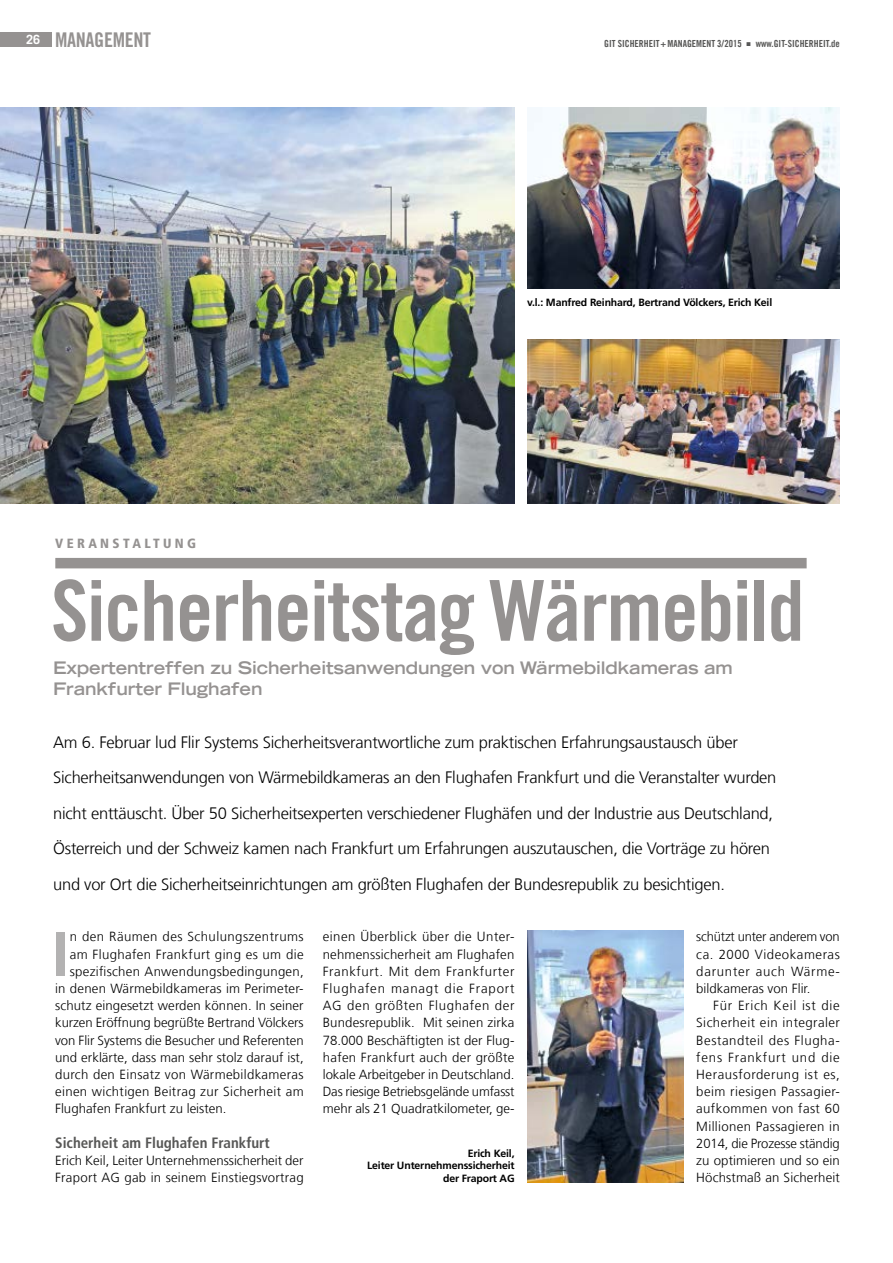
<style>
.page{position:relative;width:893px;height:1263px;background:#fff}
.page>*{position:absolute;margin:0;border:0;box-sizing:border-box;transform-origin:0 0}
.t1{font:84px "Trade Gothic LT Com Bd Cn 20";letter-spacing:-.015em;color:#959291}
.t2{font:700 expanded 60.45px "Trade Gothic LT Std";color:#b3b2b2}
.t3{font:20.25px "Trade Gothic LT Std Bd Cn 20";letter-spacing:-.015em;color:#959291}
.t4{font:700 expanded 17.25px/21px "Trade Gothic LT Std";letter-spacing:-.005em;color:#959291}
.t5{font:300 16.5px/35.5px "Frutiger LT Com";letter-spacing:-.015em;color:#000}
.t6{font:700 condensed 15px "Frutiger LT Com";color:#575756}
.t7{font:900 condensed 13.35px "Frutiger LT Com";letter-spacing:.25em;color:#959291}
.t8{font:300 13.2px/17.2px "Frutiger LT Com";letter-spacing:.01em;color:#000;text-align:justify}
.t9{font:300 13.2px "Frutiger LT Com";letter-spacing:.03em;color:#000}
.t10{font:300 13.2px "Frutiger LT Com";letter-spacing:.035em;color:#000}
.t11{font:700 10.5px/12.8px "Frutiger LT Com";letter-spacing:-.015em;color:#000;text-align:right}
.t12{font:9.75px "Trade Gothic LT Com Bd Cn 20";color:#575756}
.s1{font-family:"Trade Gothic LT Com";font-weight:700;font-size:12.75px;color:#fff}
</style>
<div class="page">
<div style="left:55px;top:558px;width:752px;height:10px;background:#959291"></div>
<img style="left:527px;top:108px;width:313px;height:180px">
<img style="left:0;top:108px;width:515px;height:395px">
<img style="left:527px;top:931px;width:156px;height:251px">
<img style="left:527px;top:340px;width:313px;height:163px">
<div style="left:0;top:32px;width:52px;height:15px;background:#959291"></div>
<h3 class="t3" style="left:26px;top:27px;width:126px"><span class="s1">26</span> MANAGEMENT</h3>
<p class="t12" style="left:604px;top:38px;width:237px">GIT SICHERHEIT+MANAGEMENT 3/2015 ▪ www.GIT-SICHERHEIT.de</p>
<p class="t11" style="left:527px;top:296px;width:247px">v.l.: Manfred Reinhard, Bertrand Völckers, Erich Keil</p>
<p class="t7" style="left:55px;top:535px;width:142px">VERANSTALTUNG</p>
<h1 class="t1" style="left:51px;top:560px;width:755px">Sicherheitstag Wärmebild</h1>
<h3 class="t4" style="left:53px;top:657px;width:681px">Expertentreffen zu Sicherheitsanwendungen von Wärmebildkameras am<br>Frankfurter Flughafen</h3>
<p class="t5" style="left:53px;top:724px;width:725px">Am 6. Februar lud Flir Systems Sicherheitsverantwortliche zum praktischen Erfahrungsaustausch über Sicherheitsanwendungen von Wärmebildkameras an den Flughafen Frankfurt und die Veranstalter wurden nicht enttäuscht. Über 50 Sicherheitsexperten verschiedener Flughäfen und der Industrie aus Deutschland, Österreich und der Schweiz kamen nach Frankfurt um Erfahrungen auszutauschen, die Vorträge zu hören und vor Ort die Sicherheitseinrichtungen am größten Flughafen der Bundesrepublik zu besichtigen.</p>
<h2 class="t2" style="left:50px;top:915px;width:22px">I</h2>
<p class="t10" style="left:70px;top:929px;width:235px">n den Räumen des Schulungszentrums</p>
<p class="t8" style="left:323px;top:928px;width:193px">einen Überblick über die Unter&shy;nehmenssicherheit am Flughafen Frankfurt. Mit dem Frankfurter Flughafen managt die Fraport AG den größten Flughafen der Bundesrepublik. Mit seinen zirka 78.000 Beschäftigten ist der Flug&shy;hafen Frankfurt auch der größte lokale Arbeitgeber in Deutschland.<br>Das riesige Betriebsgelände umfasst mehr als 21 Quadratkilometer, ge-</p>
<p class="t8" style="left:696px;top:928px;width:145px">schützt unter anderem von ca. 2000 Videokameras darunter auch Wärme&shy;bildkameras von Flir.</p>
<p class="t9" style="left:70px;top:946px;width:235px">am Flughafen Frankfurt ging es um die</p>
<p class="t8" style="left:70px;top:963px;width:235px">spezifischen Anwendungsbedingungen,</p>
<p class="t8" style="left:55px;top:980px;width:250px">in denen Wärmebildkameras im Perimeter-</p>
<p class="t8" style="left:55px;top:997px;width:250px">schutz eingesetzt werden können. In seiner</p>
<p class="t8" style="left:55px;top:1014px;width:250px">kurzen Eröffnung begrüßte Bertrand Völckers</p>
<p class="t8" style="left:55px;top:1031px;width:250px">von Flir Systems die Besucher und Referenten</p>
<p class="t8" style="left:55px;top:1049px;width:250px">und erklärte, dass man sehr stolz darauf ist,</p>
<p class="t8" style="left:55px;top:1066px;width:250px">durch den Einsatz von Wärmebildkameras</p>
<p class="t8" style="left:55px;top:1083px;width:250px">einen wichtigen Beitrag zur Sicherheit am</p>
<p class="t8" style="left:55px;top:1100px;width:173px">Flughafen Frankfurt zu leisten.</p>
<p class="t6" style="left:55px;top:1133px;width:216px">Sicherheit am Flughafen Frankfurt</p>
<p class="t8" style="left:55px;top:1152px;width:250px">Erich Keil, Leiter Unternehmenssicherheit der<br>Fraport AG gab in seinem Einstiegsvortrag</p>
<p class="t8" style="left:696px;top:997px;width:145px;text-indent:17px">Für Erich Keil ist die Sicherheit ein integraler Bestandteil des Flugha&shy;fens Frankfurt und die Herausforderung ist es, beim riesigen Passagier&shy;aufkommen von fast 60<br>Millionen Passagieren in 2014, die Prozesse ständig zu optimieren und so ein Höchstmaß an Sicherheit</p>
<p class="t11" style="left:367px;top:1147px;width:149px">Erich Keil,<br>Leiter Unternehmenssicherheit der Fraport AG</p>
</div>
